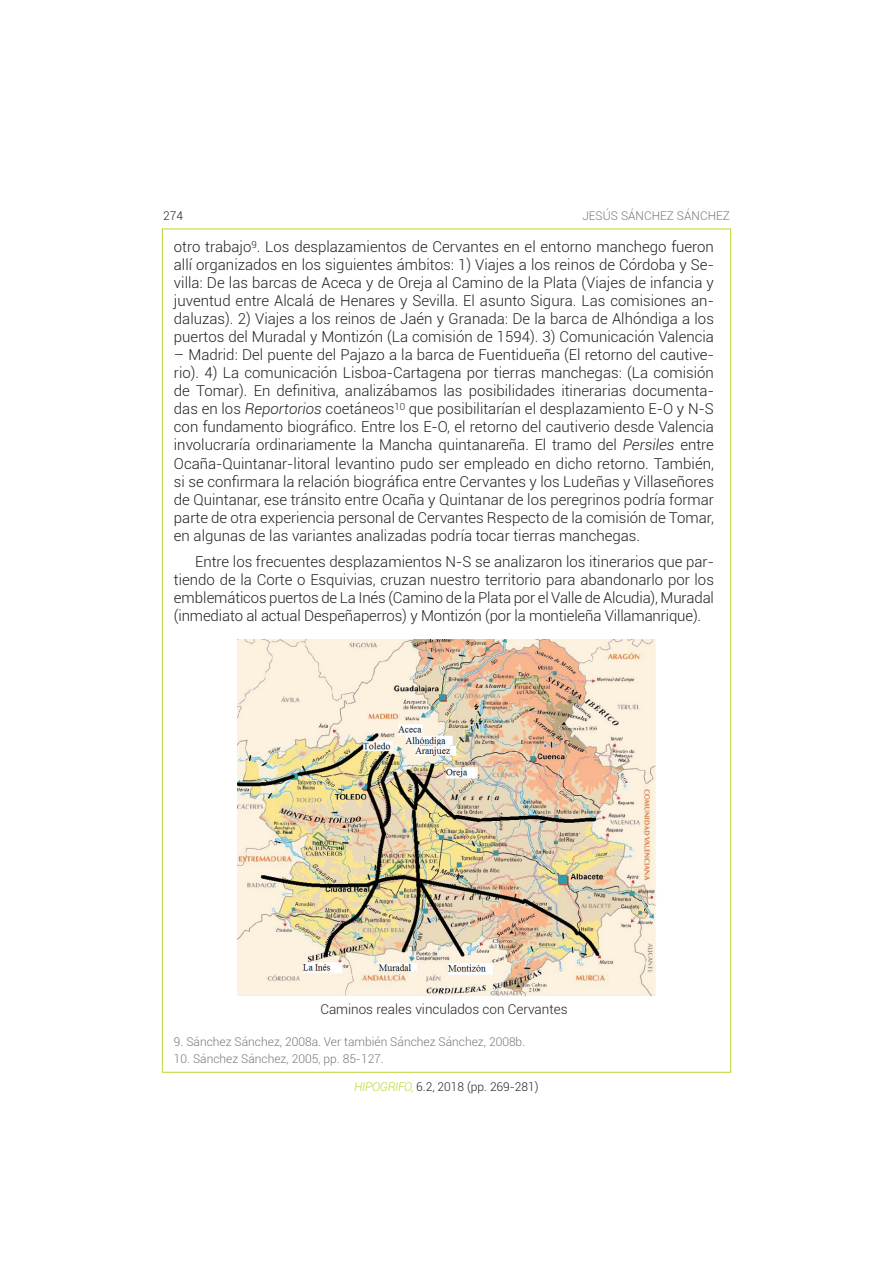
<style>
.page{position:relative;width:893px;height:1263px;background:#fff}
.page>*{position:absolute;margin:0;border:0;box-sizing:border-box;transform-origin:0 0}
.t1{font:300 15px/18px "Roboto";color:#231f20;text-align:justify}
.t2{font:300 13.5px "Roboto";color:#231f20}
.t3{font:300 12px "Roboto";color:#76787b}
.t4{font:300 12px "Roboto";color:#231f20}
.s1{font-style:italic}
.s2{font-style:italic;color:#bed630}
</style>
<div class="page">
<img style="left:238px;top:639px;width:418px;height:357px">
<p class="t4" style="left:163px;top:207px;width:21px">274</p>
<p class="t3" style="left:582px;top:207px;width:149px">JESÚS SÁNCHEZ SÁNCHEZ</p>
<p class="t1" style="left:174px;top:238px;width:542px">otro trabajo<sup>9</sup>. Los desplazamientos de Cervantes en el entorno manchego fueron allí organizados en los siguientes ámbitos: 1) Viajes a los reinos de Córdoba y Se&shy;villa: De las barcas de Aceca y de Oreja al Camino de la Plata (Viajes de infancia y juventud entre Alcalá de Henares y Sevilla. El asunto Sigura. Las comisiones an&shy;daluzas). 2) Viajes a los reinos de Jaén y Granada: De la barca de Alhóndiga a los puertos del Muradal y Montizón (La comisión de 1594). 3) Comunicación Valencia</p>
<p class="t1" style="left:174px;top:346px;width:542px">– Madrid: Del puente del Pajazo a la barca de Fuentidueña (El retorno del cautive&shy;rio). 4) La comunicación Lisboa-Cartagena por tierras manchegas: (La comisión de Tomar). En definitiva, analizábamos las posibilidades itinerarias documenta&shy;das en los <span class="s1">Reportorios</span> coetáneos<sup>10</sup> que posibilitarían el desplazamiento E-O y N-S con fundamento biográfico. Entre los E-O, el retorno del cautiverio desde Valencia involucraría ordinariamente la Mancha quintanareña. El tramo del <span class="s1">Persiles</span> entre Ocaña-Quintanar-litoral levantino pudo ser empleado en dicho retorno. También, si se confirmara la relación biográfica entre Cervantes y los Ludeñas y Villaseñores de Quintanar, ese tránsito entre Ocaña y Quintanar de los peregrinos podría formar parte de otra experiencia personal de Cervantes Respecto de la comisión de Tomar, en algunas de las variantes analizadas podría tocar tierras manchegas.</p>
<p class="t1" style="left:174px;top:552px;width:542px;text-indent:21px">Entre los frecuentes desplazamientos N-S se analizaron los itinerarios que par&shy;tiendo de la Corte o Esquivias, cruzan nuestro territorio para abandonarlo por los emblemáticos puertos de La Inés (Camino de la Plata por el Valle de Alcudia), Muradal (inmediato al actual Despeñaperros) y Montizón (por la montieleña Villamanrique).</p>
<p class="t2" style="left:320px;top:1000px;width:249px">Caminos reales vinculados con Cervantes</p>
<p class="t3" style="left:174px;top:1034px;width:353px">9. Sánchez Sánchez, 2008a. Ver también Sánchez Sánchez, 2008b.</p>
<p class="t3" style="left:174px;top:1050px;width:211px">10. Sánchez Sánchez, 2005, pp. 85-127.</p>
<p class="t4" style="left:354px;top:1078px;width:186px"><span class="s2">HIPOGRIFO,</span> 6.2, 2018 (pp. 269-281)</p>
</div>
